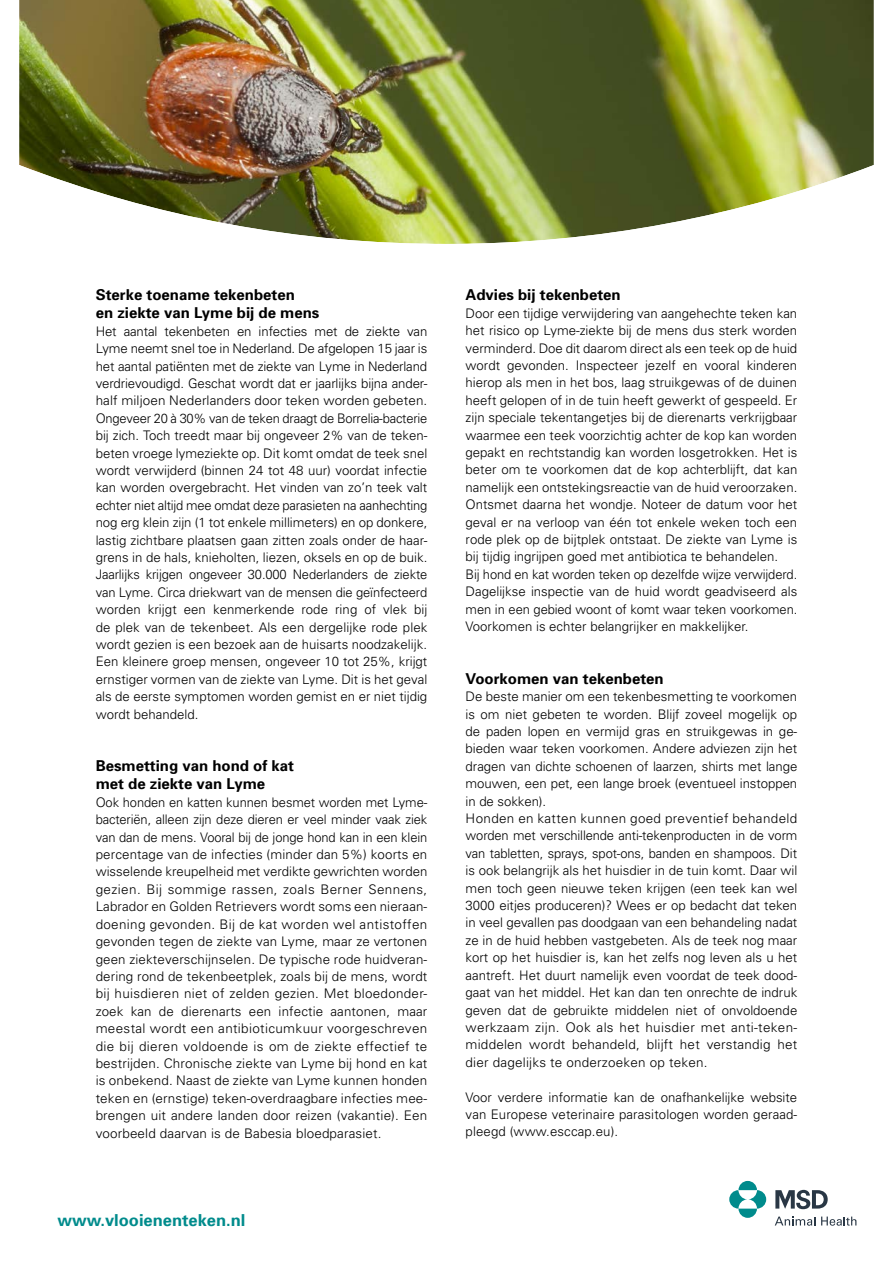
<style>
.page{position:relative;width:893px;height:1263px;background:#fff}
.page>*{position:absolute;margin:0;border:0;box-sizing:border-box;transform-origin:0 0}
.t1{font:700 16.5px "Univers";color:#008b8c}
.t2{font:700 15px/18px "Univers";color:#000}
.t3{font:300 13.2px/17.4px "Univers";color:#000;text-align:justify}
</style>
<div class="page">
<svg style="left:729px;top:1181px;width:37px;height:37px"></svg>
<svg style="left:775px;top:1190px;width:53px;height:19px"></svg>
<svg style="left:821px;top:1216px;width:35px;height:10px"></svg>
<svg style="left:775px;top:1216px;width:40px;height:10px"></svg>
<img style="left:19px;top:0;width:855px;height:244px">
<p class="t2" style="left:96px;top:286px;width:225px">Sterke toename tekenbeten<br>en ziekte van Lyme bij de mens</p>
<p class="t3" style="left:96px;top:322px;width:333px">Het aantal tekenbeten en infecties met de ziekte van Lyme neemt snel toe in Nederland. De afgelopen 15 jaar is het aantal patiënten met de ziekte van Lyme in Nederland verdrievoudigd. Geschat wordt dat er jaarlijks bijna ander&shy;half miljoen Nederlanders door teken worden gebeten.<br>Ongeveer 20 à 30% van de teken draagt de Borrelia-bacterie bij zich. Toch treedt maar bij ongeveer 2% van de teken&shy;beten vroege lymeziekte op. Dit komt omdat de teek snel wordt verwijderd (binnen 24 tot 48 uur) voordat infectie kan worden overgebracht. Het vinden van zo’n teek valt echter niet altijd mee omdat deze parasieten na aanhechting nog erg klein zijn (1 tot enkele millimeters) en op donkere, lastig zichtbare plaatsen gaan zitten zoals onder de haar&shy;grens in de hals, knieholten, liezen, oksels en op de buik.<br>Jaarlijks krijgen ongeveer 30.000 Nederlanders de ziekte van Lyme. Circa driekwart van de mensen die geïnfecteerd worden krijgt een kenmerkende rode ring of vlek bij de plek van de tekenbeet. Als een dergelijke rode plek wordt gezien is een bezoek aan de huisarts noodzakelijk.<br>Een kleinere groep mensen, ongeveer 10 tot 25%, krijgt ernstiger vormen van de ziekte van Lyme. Dit is het geval als de eerste symptomen worden gemist en er niet tijdig wordt behandeld.</p>
<p class="t2" style="left:96px;top:757px;width:200px">Besmetting van hond of kat met de ziekte van Lyme</p>
<p class="t3" style="left:96px;top:793px;width:333px">Ook honden en katten kunnen besmet worden met Lyme&shy;bacteriën, alleen zijn deze dieren er veel minder vaak ziek van dan de mens. Vooral bij de jonge hond kan in een klein percentage van de infecties (minder dan 5%) koorts en wisselende kreupelheid met verdikte gewrichten worden gezien. Bij sommige rassen, zoals Berner Sennens, Labrador en Golden Retrievers wordt soms een nieraan&shy;doening gevonden. Bij de kat worden wel antistoffen gevonden tegen de ziekte van Lyme, maar ze vertonen geen ziekteverschijnselen. De typische rode huidveran&shy;dering rond de tekenbeetplek, zoals bij de mens, wordt bij huisdieren niet of zelden gezien. Met bloedonder&shy;zoek kan de dierenarts een infectie aantonen, maar meestal wordt een antibioticumkuur voorgeschreven die bij dieren voldoende is om de ziekte effectief te bestrijden. Chronische ziekte van Lyme bij hond en kat is onbekend. Naast de ziekte van Lyme kunnen honden teken en (ernstige) teken-overdraagbare infecties mee&shy;brengen uit andere landen door reizen (vakantie). Een voorbeeld daarvan is de Babesia bloedparasiet.</p>
<p class="t1" style="left:57px;top:1210px;width:189px">www.vlooienenteken.nl</p>
<p class="t2" style="left:466px;top:286px;width:157px">Advies bij tekenbeten</p>
<p class="t3" style="left:466px;top:304px;width:333px;text-align:left">Door een tijdige verwijdering van aangehechte teken kan het risico op Lyme-ziekte bij de mens dus sterk worden verminderd. Doe dit daarom direct als een teek op de huid wordt gevonden. Inspecteer jezelf en vooral kinderen hierop als men in het bos, laag struikgewas of de duinen heeft gelopen of in de tuin heeft gewerkt of gespeeld. Er zijn speciale tekentangetjes bij de dierenarts verkrijgbaar waarmee een teek voorzichtig achter de kop kan worden gepakt en rechtstandig kan worden losgetrokken. Het is beter om te voorkomen dat de kop achterblijft, dat kan namelijk een ontstekingsreactie van de huid veroorzaken.<br>Ontsmet daarna het wondje. Noteer de datum voor het geval er na verloop van één tot enkele weken toch een rode plek op de bijtplek ontstaat. De ziekte van Lyme is bij tijdig ingrijpen goed met antibiotica te behandelen.<br>Bij hond en kat worden teken op dezelfde wijze verwijderd.<br>Dagelijkse inspectie van de huid wordt geadviseerd als men in een gebied woont of komt waar teken voorkomen.<br>Voorkomen is echter belangrijker en makkelijker.</p>
<p class="t2" style="left:466px;top:669px;width:200px">Voorkomen van tekenbeten</p>
<p class="t3" style="left:466px;top:688px;width:333px;text-align:left">De beste manier om een tekenbesmetting te voorkomen is om niet gebeten te worden. Blijf zoveel mogelijk op de paden lopen en vermijd gras en struikgewas in ge&shy;bieden waar teken voorkomen. Andere adviezen zijn het dragen van dichte schoenen of laarzen, shirts met lange mouwen, een pet, een lange broek (eventueel instoppen in de sokken).<br>Honden en katten kunnen goed preventief behandeld worden met verschillende anti-tekenproducten in de vorm van tabletten, sprays, spot-ons, banden en shampoos. Dit is ook belangrijk als het huisdier in de tuin komt. Daar wil men toch geen nieuwe teken krijgen (een teek kan wel 3000 eitjes produceren)? Wees er op bedacht dat teken in veel gevallen pas doodgaan van een behandeling nadat ze in de huid hebben vastgebeten. Als de teek nog maar kort op het huisdier is, kan het zelfs nog leven als u het aantreft. Het duurt namelijk even voordat de teek dood&shy;gaat van het middel. Het kan dan ten onrechte de indruk geven dat de gebruikte middelen niet of onvoldoende werkzaam zijn. Ook als het huisdier met anti-teken&shy;middelen wordt behandeld, blijft het verstandig het dier dagelijks te onderzoeken op teken.</p>
<p class="t3" style="left:466px;top:1088px;width:333px">Voor verdere informatie kan de onafhankelijke website van Europese veterinaire parasitologen worden geraad&shy;pleegd (www.esccap.eu).</p>
</div>
